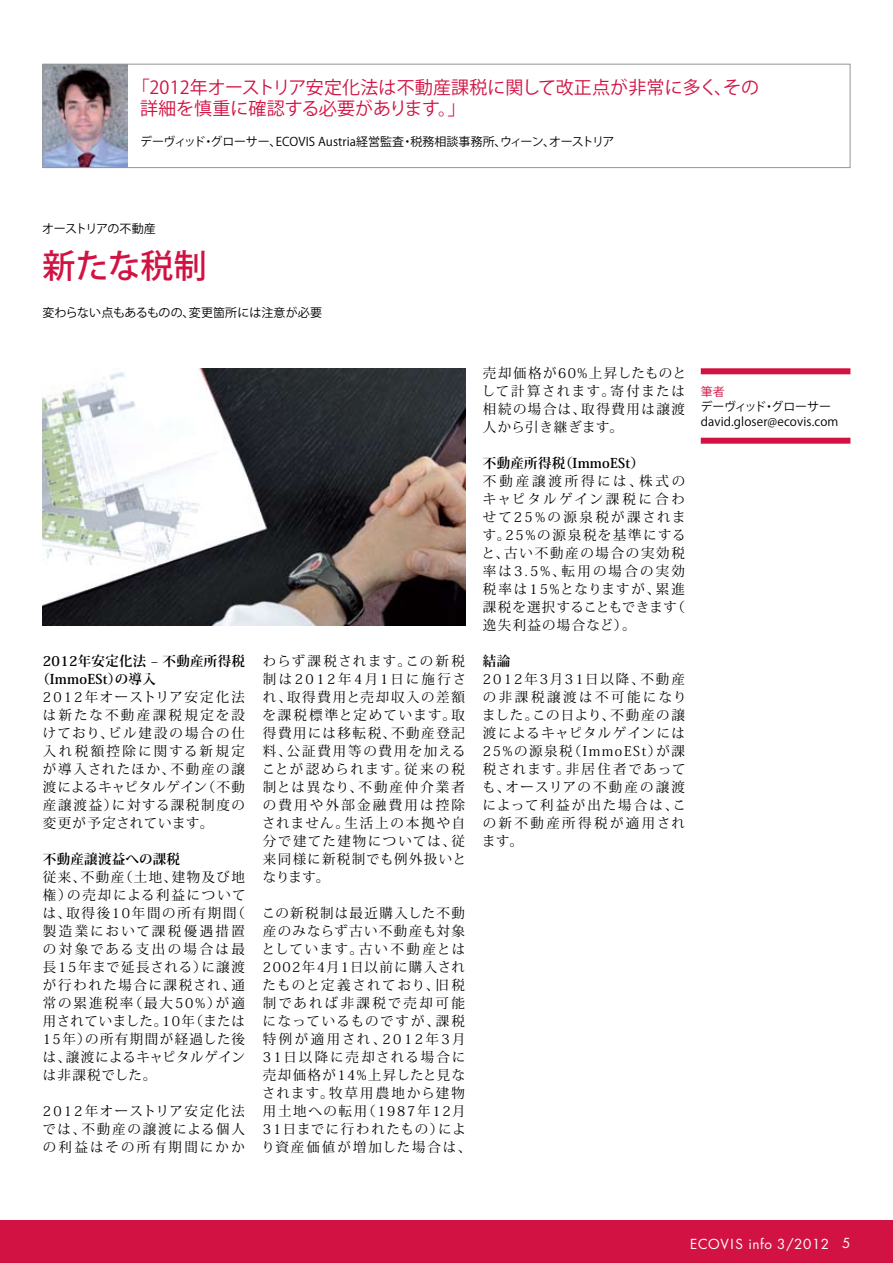
<style>
.page{position:relative;width:893px;height:1263px;background:#fff}
.page>*{position:absolute;margin:0;border:0;box-sizing:border-box;transform-origin:0 0}
.t1{font:500 33px "Koz Go Pro";letter-spacing:-.005em;color:#d21242}
.t2{font:18px/21px "Koz Go Pro";letter-spacing:.01em;color:#d21242}
.t3{font:13.5px/18px "Koz Min Pro";letter-spacing:.105em;color:#000;text-align:justify}
.t4{font:13.5px/18px "Koz Min Pro";letter-spacing:.125em;color:#000}
.t5{font:700 13.5px/18px "Koz Min Pro";letter-spacing:.02em;color:#000}
.t6{font:13.5px "Futura";letter-spacing:.04em;color:#fff}
.t7{font:12px/15px "Koz Go Pro";letter-spacing:.005em;color:#000}
.t8{font:12px "Koz Go Pro";letter-spacing:-.05em;color:#000}
.t9{font:12px "Koz Go Pro";color:#d21242}
</style>
<div class="page">
<div style="left:0;top:1220px;width:893px;height:43px;background:#d21242"></div>
<img style="left:45px;top:66px;width:83px;height:100px">
<div style="left:701px;top:368px;width:149px;height:6px;background:#d21242"></div>
<div style="left:701px;top:438px;width:149px;height:6px;background:#d21242"></div>
<img style="left:43px;top:368px;width:422px;height:257px">
<div style="left:43px;top:64px;width:807px;height:104px;border:1px solid #939598"></div>
<h2 class="t2" style="left:140px;top:77px;width:620px;text-indent:-9px">「2012年オーストリア安定化法は不動産課税に関して改正点が非常に多く、その詳細を慎重に確認する必要があります。」</h2>
<p class="t7" style="left:140px;top:135px;width:476px">デーヴィッド・グローサー、ECOVIS Austria経営監査・税務相談事務所、ウィーン、オーストリア</p>
<p class="t8" style="left:42px;top:221px;width:115px">オーストリアの不動産</p>
<h1 class="t1" style="left:43px;top:245px;width:166px">新たな税制</h1>
<p class="t7" style="left:43px;top:305px;width:281px">変わらない点もあるものの、変更箇所には注意が必要</p>
<p class="t5" style="left:36px;top:651px;width:210px;text-indent:6px">2012年安定化法 – 不動産所得税（ImmoESt）の導入</p>
<p class="t3" style="left:43px;top:688px;width:204px">2012年オーストリア安定化法は新たな不動産課税規定を設けており、ビル建設の場合の仕入れ税額控除に関する新規定が導入されたほか、不動産の譲渡によるキャピタルゲイン（不動産譲渡益）に対する課税制度の変更が予定されています。</p>
<p class="t5" style="left:43px;top:849px;width:139px">不動産譲渡益への課税</p>
<p class="t3" style="left:43px;top:868px;width:204px">従来、不動産（土地、建物及び地権）の売却による利益については、取得後10年間の所有期間（製造業において課税優遇措置の対象である支出の場合は最長15年まで延長される）に譲渡が行われた場合に課税され、通常の累進税率（最大50%）が適用されていました。10年（または15年）の所有期間が経過した後は、譲渡によるキャピタルゲインは非課税でした。</p>
<p class="t3" style="left:42px;top:1101px;width:204px">2012年オーストリア安定化法では、不動産の譲渡による個人の利益はその所有期間にかか</p>
<p class="t3" style="left:262px;top:651px;width:206px">わらず課税されます。この新税制は2012年4月1日に施行され、取得費用と売却収入の差額を課税標準と定めています。取得費用には移転税、不動産登記料、公証費用等の費用を加えることが認められます。従来の税制とは異なり、不動産仲介業者の費用や外部金融費用は控除されません。生活上の本拠や自分で建てた建物については、従来同様に新税制でも例外扱いとなります。</p>
<p class="t3" style="left:261px;top:903px;width:211px;text-align:left">この新税制は最近購入した不動産のみならず古い不動産も対象としています。古い不動産とは<br>2002年4月1日以前に購入されたものと定義されており、旧税制であれば非課税で売却可能になっているものですが、課税特例が適用され、2012年3月<br>31日以降に売却される場合に売却価格が14%上昇したと見なされます。牧草用農地から建物用土地への転用（1987年12月<br>31日までに行われたもの）により資産価値が増加した場合は、</p>
<p class="t3" style="left:482px;top:363px;width:206px">売却価格が60%上昇したものとして計算されます。寄付または相続の場合は、取得費用は譲渡人から引き継ぎます。</p>
<p class="t5" style="left:483px;top:453px;width:162px">不動産所得税（ImmoESt）</p>
<p class="t3" style="left:481px;top:471px;width:206px">不動産譲渡所得には、株式のキャピタルゲイン課税に合わせて25%の源泉税が課されます。25%の源泉税を基準にすると、古い不動産の場合の実効税率は3.5%、転用の場合の実効税率は15%となりますが、累進課税を選択することもできます（逸失利益の場合など）。</p>
<p class="t5" style="left:483px;top:651px;width:29px">結論</p>
<p class="t4" style="left:482px;top:669px;width:206px">2012年3月31日以降、不動産の非課税譲渡は不可能になりました。この日より、不動産の譲渡によるキャピタルゲインには<br>25%の源泉税（ImmoESt）が課税されます。非居住者であっても、オースリアの不動産の譲渡によって利益が出た場合は、この新不動産所得税が適用されます。</p>
<p class="t9" style="left:701px;top:383px;width:26px">筆者</p>
<p class="t7" style="left:700px;top:399px;width:139px">デーヴィッド・グローサーdavid.gloser@ecovis.com</p>
<p class="t6" style="left:690px;top:1234px;width:162px">ECOVIS INFO 3/2012 5</p>
</div>
